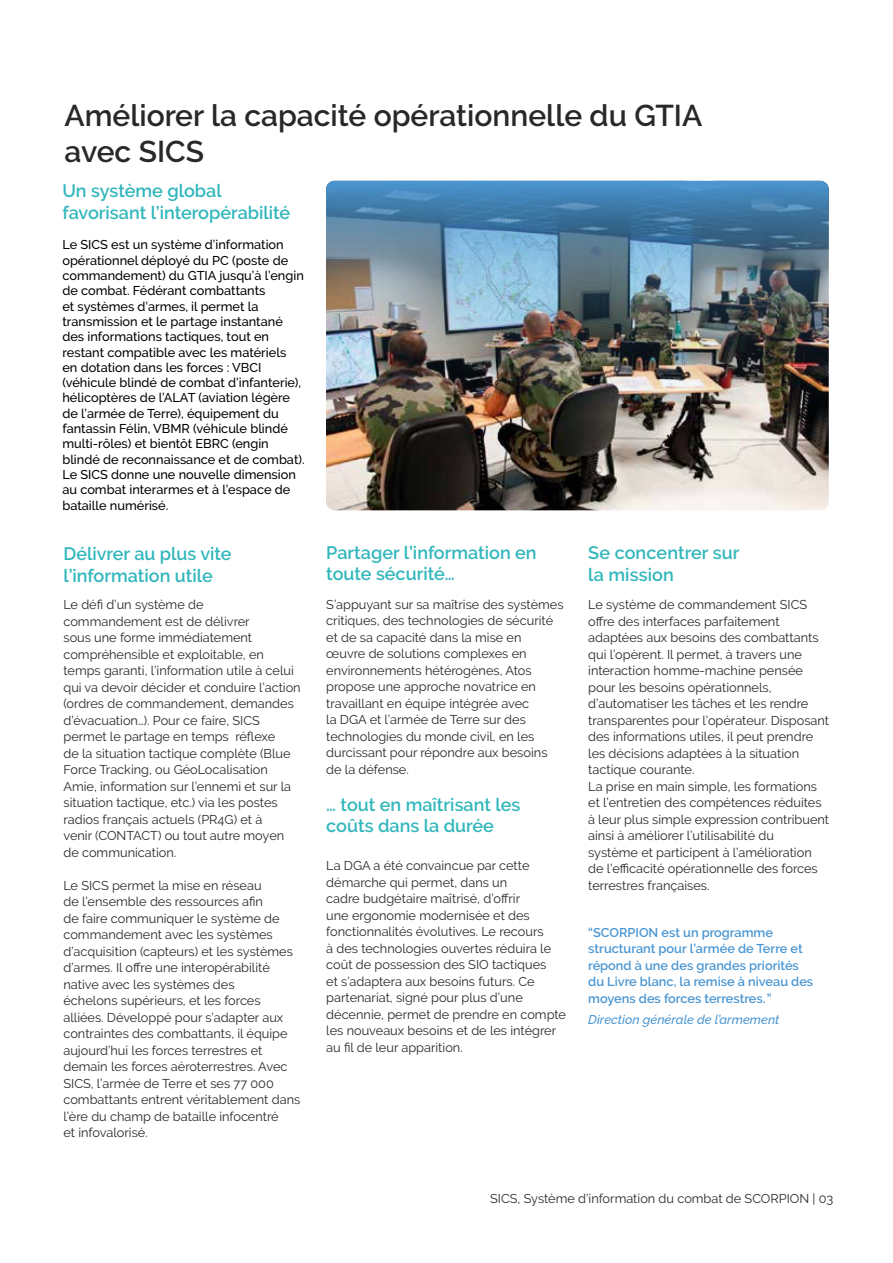
<style>
.page{position:relative;width:893px;height:1263px;background:#fff}
.page>*{position:absolute;margin:0;border:0;box-sizing:border-box;transform-origin:0 0}
.t1{font:600 30px/36px "Raleway";color:#282827}
.t2{font:600 18px/21.6px "Raleway";color:#31b7bc}
.t3{font:12.75px/16.5px "Raleway";color:#282827}
.t4{font:500 12.75px/15.3px "Raleway";color:#000}
.t5{font:600 12.75px/16.5px "Raleway";color:#4a96d2}
.t6{font:italic 100 12.75px "Raleway";color:#4a96d2}
</style>
<div class="page">
<img style="left:326px;top:181px;width:503px;height:329px;border-radius:9px">
<h1 class="t1" style="left:65px;top:98px;width:639px">Améliorer la capacité opérationnelle du GTIA avec SICS</h1>
<h2 class="t2" style="left:62px;top:180px;width:229px">Un système global favorisant l’interopérabilité</h2>
<p class="t4" style="left:62px;top:237px;width:244px">Le SICS est un système d’information opérationnel déployé du PC (poste de commandement) du GTIA jusqu’à l’engin de combat. Fédérant combattants<br>et systèmes d’armes, il permet la transmission et le partage instantané des informations tactiques, tout en restant compatible avec les matériels<br>en dotation dans les forces : VBCI (véhicule blindé de combat d’infanterie), hélicoptères de l’ALAT (aviation légère de l’armée de Terre), équipement du fantassin Félin, VBMR (véhicule blindé multi-rôles) et bientôt EBRC (engin blindé de reconnaissance et de combat).<br>Le SICS donne une nouvelle dimension au combat interarmes et à l’espace de bataille numérisé.</p>
<h2 class="t2" style="left:63px;top:543px;width:170px">Délivrer au plus vite l’information utile</h2>
<p class="t3" style="left:63px;top:597px;width:239px">Le défi d’un système de commandement est de délivrer<br>sous une forme immédiatement compréhensible et exploitable, en temps garanti, l’information utile à celui qui va devoir décider et conduire l’action (ordres de commandement, demandes d’évacuation…). Pour ce faire, SICS permet le partage en temps réflexe<br>de la situation tactique complète (Blue Force Tracking, ou GéoLocalisation Amie, information sur l’ennemi et sur la situation tactique, etc.) via les postes radios français actuels (PR4G) et à<br>venir (CONTACT) ou tout autre moyen de communication.</p>
<p class="t3" style="left:63px;top:877px;width:238px">Le SICS permet la mise en réseau<br>de l’ensemble des ressources afin<br>de faire communiquer le système de commandement avec les systèmes d’acquisition (capteurs) et les systèmes d’armes. Il offre une interopérabilité native avec les systèmes des<br>échelons supérieurs, et les forces alliées. Développé pour s’adapter aux contraintes des combattants, il équipe aujourd’hui les forces terrestres et demain les forces aéroterrestres. Avec SICS, l’armée de Terre et ses 77 000 combattants entrent véritablement dans l’ère du champ de bataille infocentré<br>et infovalorisé.</p>
<h2 class="t2" style="left:326px;top:541px;width:212px">Partager l’information en toute sécurité…</h2>
<p class="t3" style="left:326px;top:596px;width:239px">S’appuyant sur sa maîtrise des systèmes critiques, des technologies de sécurité et de sa capacité dans la mise en œuvre de solutions complexes en environnements hétérogènes, Atos propose une approche novatrice en travaillant en équipe intégrée avec<br>la DGA et l’armée de Terre sur des technologies du monde civil, en les durcissant pour répondre aux besoins de la défense.</p>
<h2 class="t2" style="left:326px;top:793px;width:196px">… tout en maîtrisant les coûts dans la durée</h2>
<p class="t3" style="left:326px;top:857px;width:241px">La DGA a été convaincue par cette démarche qui permet, dans un<br>cadre budgétaire maîtrisé, d’offrir<br>une ergonomie modernisée et des fonctionnalités évolutives. Le recours<br>à des technologies ouvertes réduira le coût de possession des SIO tactiques<br>et s’adaptera aux besoins futurs. Ce partenariat, signé pour plus d’une décennie, permet de prendre en compte les nouveaux besoins et de les intégrer au fil de leur apparition.</p>
<h2 class="t2" style="left:588px;top:542px;width:153px">Se concentrer sur la mission</h2>
<p class="t3" style="left:588px;top:596px;width:242px">Le système de commandement SICS offre des interfaces parfaitement adaptées aux besoins des combattants qui l’opèrent. Il permet, à travers une interaction homme-machine pensée pour les besoins opérationnels, d’automatiser les tâches et les rendre transparentes pour l’opérateur. Disposant des informations utiles, il peut prendre les décisions adaptées à la situation tactique courante.<br>La prise en main simple, les formations et l’entretien des compétences réduites à leur plus simple expression contribuent ainsi à améliorer l’utilisabilité du<br>système et participent à l’amélioration de l’efficacité opérationnelle des forces terrestres françaises.</p>
<p class="t5" style="left:588px;top:924px;width:227px">“SCORPION est un programme structurant pour l’armée de Terre et répond à une des grandes priorités du Livre blanc, la remise à niveau des moyens des forces terrestres.”</p>
<p class="t6" style="left:588px;top:1009px;width:193px">Direction générale de l’armement</p>
<p class="t3" style="left:490px;top:1191px;width:345px">SICS, Système d’information du combat de SCORPION | 03</p>
</div>
